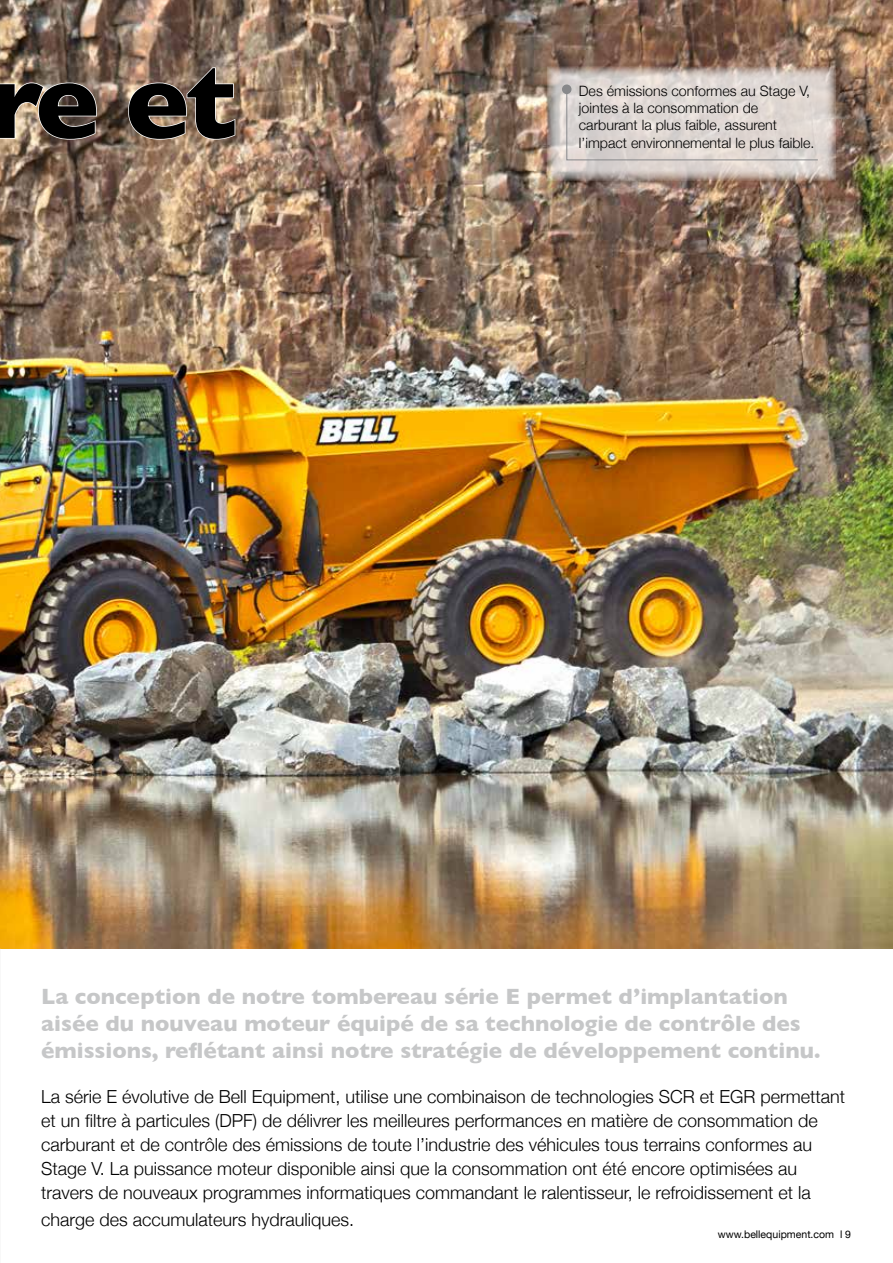
<style>
.page{position:relative;width:893px;height:1263px;background:#fff}
.page>*{position:absolute;margin:0;border:0;box-sizing:border-box;transform-origin:0 0}
.t1{font:700 108px "Gill Sans";color:#000}
.t2{font:700 22.5px/27px "Gill Sans";color:#c6c7c8}
.t3{font:300 18px/24px "Helvetica Neue";color:#000}
.t4{font:300 14.25px/17.2px "Helvetica Neue";color:#000}
.t5{font:10.5px "Helvetica Neue";color:#000}
</style>
<div class="page">
<img style="left:0;top:0;width:893px;height:948px">
<img style="left:0;top:82px;width:98px;height:58px">
<svg style="left:127px;top:67px;width:110px;height:73px;background:#9f8976"></svg>
<svg style="left:547px;top:67px;width:289px;height:114px;background:#cbbfb9"></svg>
<svg style="left:566px;top:88px;width:253px;height:73px;background:#dcd5d1"></svg>
<div style="left:563px;top:85px;width:8px;height:8px;background:#87888a;border-radius:50%"></div>
<div style="left:562px;top:85px;width:9px;height:9px;border:2px solid #87888a;border-radius:50%"></div>
<h1 class="t1" style="left:-10px;top:16px;width:249px">re et</h1>
<p class="t4" style="left:579px;top:81px;width:237px">Des émissions conformes au Stage V, jointes à la consommation de carburant la plus faible, assurent l’impact environnemental le plus faible.</p>
<p class="t2" style="left:41px;top:982px;width:781px">La conception de notre tombereau série E permet d’implantation aisée du nouveau moteur équipé de sa technologie de contrôle des émissions, reflétant ainsi notre stratégie de développement continu.</p>
<p class="t3" style="left:41px;top:1083px;width:805px">La série E évolutive de Bell Equipment, utilise une combinaison de technologies SCR et EGR permettant et un filtre à particules (DPF) de délivrer les meilleures performances en matière de consommation de carburant et de contrôle des émissions de toute l’industrie des véhicules tous terrains conformes au Stage V. La puissance moteur disponible ainsi que la consommation ont été encore optimisées au travers de nouveaux programmes informatiques commandant le ralentisseur, le refroidissement et la</p>
<p class="t3" style="left:41px;top:1206px;width:315px">charge des accumulateurs hydrauliques.</p>
<p class="t5" style="left:718px;top:1226px;width:135px">www.bellequipment.com l 9</p>
</div>
